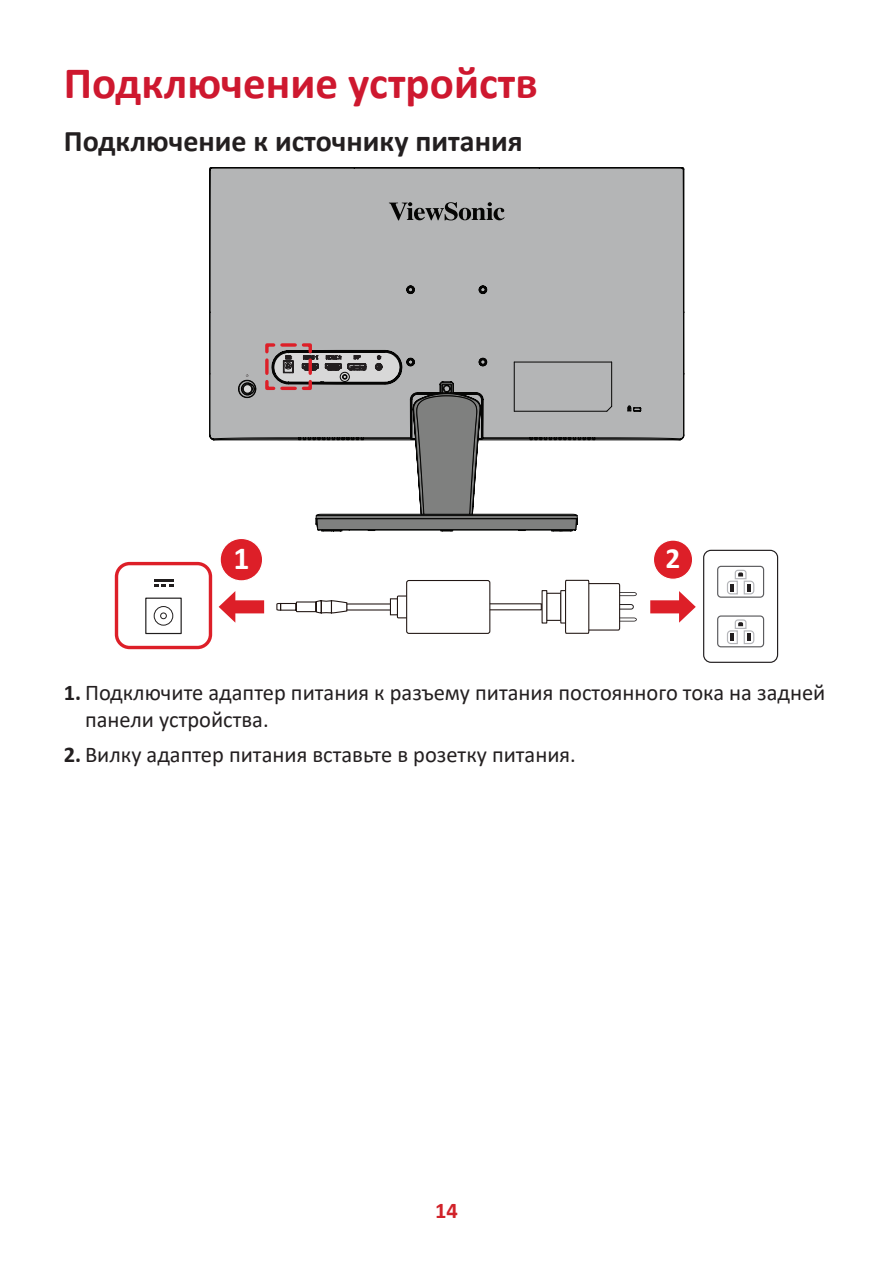
<style>
.page{position:relative;width:893px;height:1263px;background:#fff}
.page>*{position:absolute;margin:0;border:0;box-sizing:border-box;transform-origin:0 0}
.t1{font:700 45px "Calibri";color:#ce182f}
.t2{font:700 31.65px "Calibri";color:#fff}
.t3{font:700 30px "Calibri";color:#231f20}
.t4{font:700 29.25px "Calibri";color:#fff}
.t5{font:22.5px/27px "Calibri";color:#231f20}
.t6{font:700 22.5px "Calibri";color:#d1232a}
.s1{font-weight:700}
</style>
<div class="page">
<svg style="left:489px;top:579px;width:148px;height:55px"></svg>
<div style="left:397px;top:595px;width:38px;height:23px;border:1px solid #211613"></div>
<div style="left:407px;top:580px;width:83px;height:53px;background:#fff;border-radius:2px"></div>
<div style="left:406px;top:580px;width:84px;height:54px;border:1px solid #211613;border-radius:2px"></div>
<svg style="left:276px;top:598px;width:122px;height:18px"></svg>
<svg style="left:650px;top:591px;width:46px;height:32px"></svg>
<div style="left:653px;top:540px;width:40px;height:39px;background:#dd1f28;border-radius:50%"></div>
<div style="left:653px;top:539px;width:40px;height:41px;border:1px solid #fff;border-radius:50%"></div>
<div style="left:703px;top:550px;width:75px;height:113px;border:1px solid #231f20;border-radius:7px"></div>
<div style="left:717px;top:566px;width:47px;height:32px;border:1px solid #5c5c5f;border-radius:3px"></div>
<svg style="left:727px;top:569px;width:28px;height:26px"></svg>
<div style="left:717px;top:615px;width:47px;height:32px;border:1px solid #5c5c5f;border-radius:3px"></div>
<svg style="left:727px;top:619px;width:28px;height:26px"></svg>
<div style="left:115px;top:562px;width:97px;height:87px;border:3px solid #dd1f28;border-radius:13px"></div>
<svg style="left:218px;top:591px;width:47px;height:32px"></svg>
<div style="left:220px;top:538px;width:43px;height:43px;background:#dd1f28;border-radius:50%"></div>
<div style="left:220px;top:538px;width:43px;height:43px;border:1px solid #fff;border-radius:50%"></div>
<hr style="left:154px;top:579px;width:20px;height:2px;background:#211e1e">
<svg style="left:154px;top:584px;width:20px;height:3px"></svg>
<svg style="left:154px;top:606px;width:19px;height:20px"></svg>
<div style="left:145px;top:598px;width:37px;height:36px;border:1px solid #211e1e"></div>
<div style="left:209px;top:167px;width:475px;height:365px;background:#b4b5b6"></div>
<svg style="left:389px;top:202px;width:116px;height:18px"></svg>
<svg style="left:213px;top:342px;width:467px;height:189px"></svg>
<h1 class="t1" style="left:64px;top:51px;width:475px">Подключение устройств</h1>
<h3 class="t3" style="left:64px;top:120px;width:460px">Подключение к источнику питания</h3>
<h2 class="t2" style="left:233px;top:536px;width:18px">1</h2>
<h3 class="t4" style="left:666px;top:538px;width:16px">2</h3>
<p class="t5" style="left:85px;top:678px;width:742px;text-indent:-21px"><span class="s1">1.</span> Подключите адаптер питания к разъему питания постоянного тока на задней панели устройства.</p>
<p class="t5" style="left:64px;top:741px;width:514px"><span class="s1">2.</span> Вилку адаптер питания вставьте в розетку питания.</p>
<p class="t6" style="left:435px;top:1194px;width:24px">14</p>
</div>
